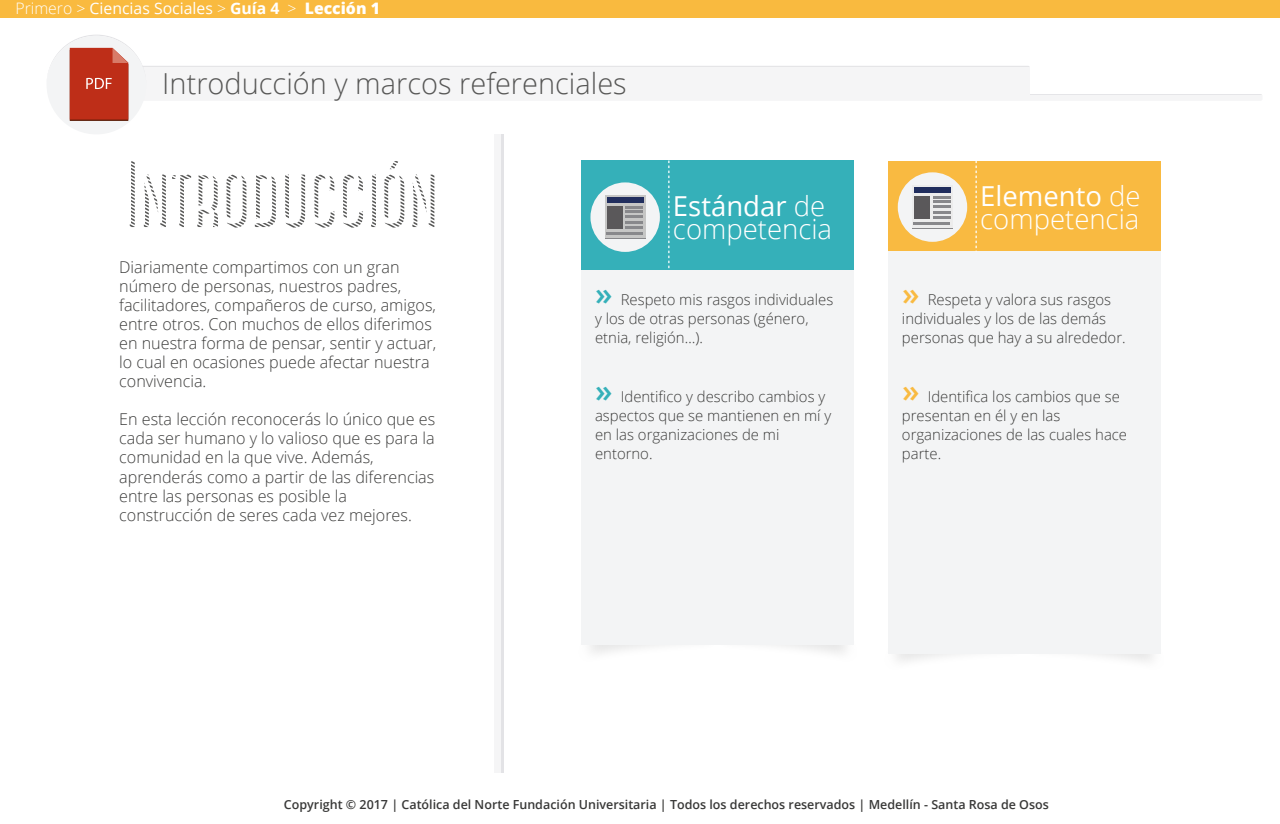
<style>
.page{position:relative;width:1280px;height:824px;background:#fff}
.page>*{position:absolute;margin:0;border:0;box-sizing:border-box;transform-origin:0 0}
.t1{font:93.75px "Canter Bold Strips";color:#575756}
.t2{font:300 29px "Open Sans";color:#575756}
.t3{font:300 27.5px/22.9px "Open Sans";color:#fff}
.t4{font:300 16.25px/19px "Open Sans";color:#3c3c3b}
.t5{font:15.75px "Open Sans";color:#fff}
.t6{font:300 15px/19.1px "Open Sans";color:#3c3c3b}
.t7{font:600 12.5px "Open Sans";color:#393938}
.s1{font-weight:300}
.s2{font-weight:700}
.s3{font-weight:800}
.s4{font-weight:400}
.s5{font-weight:600;font-size:31.5px;color:#35b0b9}
.s6{font-weight:600;font-size:31.5px;color:#f9ba41}
</style>
<div class="page">
<div style="left:0;top:0;width:1280px;height:18px;background:#f9ba3f"></div>
<div style="left:47px;top:36px;width:99px;height:98px;background:#f3f4f5;border-radius:50%"></div>
<svg style="left:47px;top:35px;width:1215px;height:86px"></svg>
<div style="left:494px;top:134px;width:7px;height:638px;background:#f5f5f6"></div>
<hr style="left:501px;top:134px;width:2px;height:638px;background:#e3e3e6">
<div style="left:581px;top:160px;width:272px;height:110px;background:#35b0b9"></div>
<div style="left:581px;top:270px;width:272px;height:375px;background:#f3f4f5"></div>
<div style="left:590px;top:182px;width:70px;height:70px;background:#f3f4f5;border-radius:50%"></div>
<div style="left:605px;top:196px;width:40px;height:43px;background:#c6c6c5"></div>
<svg style="left:605px;top:195px;width:40px;height:40px"></svg>
<div style="left:607px;top:198px;width:36px;height:5px;background:#212e5e"></div>
<div style="left:607px;top:206px;width:16px;height:23px;background:#5a585a"></div>
<hr style="left:607px;top:232px;width:36px;height:2px;background:#88888b">
<svg style="left:625px;top:206px;width:18px;height:17px"></svg>
<hr style="left:625px;top:226px;width:18px;height:3px;background:#88888b">
<svg style="left:668px;top:160px;width:1px;height:109px"></svg>
<div style="left:888px;top:160px;width:273px;height:91px;background:#f9ba41"></div>
<div style="left:888px;top:251px;width:273px;height:402px;background:#f3f4f5"></div>
<div style="left:898px;top:172px;width:69px;height:70px;background:#f3f4f5;border-radius:50%"></div>
<div style="left:912px;top:186px;width:41px;height:43px;background:#ececec"></div>
<svg style="left:913px;top:187px;width:38px;height:38px"></svg>
<div style="left:914px;top:188px;width:37px;height:5px;background:#212e5e"></div>
<div style="left:914px;top:196px;width:16px;height:22px;background:#5a585a"></div>
<hr style="left:914px;top:222px;width:36px;height:2px;background:#88888b">
<svg style="left:933px;top:196px;width:18px;height:22px"></svg>
<svg style="left:976px;top:160px;width:1px;height:91px"></svg>
<p class="t5" style="left:15px;top:-3px;width:366px"><span class="s1">Primero &gt;</span> Ciencias Sociales <span class="s1">&gt;</span> <span class="s2">Guía 4</span> <span class="s1">&gt;</span> <span class="s3">Lección 1</span></p>
<h2 class="t2" style="left:162px;top:64px;width:466px">Introducción y marcos referenciales</h2>
<h1 class="t1" style="left:121px;top:139px;width:316px">Introducción</h1>
<p class="t4" style="left:119px;top:257px;width:319px">Diariamente compartimos con un gran número de personas, nuestros padres, facilitadores, compañeros de curso, amigos, entre otros. Con muchos de ellos diferimos en nuestra forma de pensar, sentir y actuar, lo cual en ocasiones puede afectar nuestra convivencia.</p>
<p class="t4" style="left:119px;top:409px;width:318px">En esta lección reconocerás lo único que es cada ser humano y lo valioso que es para la comunidad en la que vive. Además, aprenderás como a partir de las diferencias entre las personas es posible la construcción de seres cada vez mejores.</p>
<h3 class="t3" style="left:673px;top:194px;width:161px"><span class="s4">Estándar</span> de competencia</h3>
<h3 class="t3" style="left:980px;top:183px;width:162px"><span class="s4">Elemento</span> de competencia</h3>
<p class="t6" style="left:595px;top:289px;width:240px"><span class="s5">»</span> Respeto mis rasgos individuales y los de otras personas (género, etnia, religión…).</p>
<p class="t6" style="left:595px;top:386px;width:238px"><span class="s5">»</span> Identifico y describo cambios y aspectos que se mantienen en mí y en las organizaciones de mi entorno.</p>
<p class="t6" style="left:902px;top:289px;width:225px"><span class="s6">»</span> Respeta y valora sus rasgos individuales y los de las demás personas que hay a su alrededor.</p>
<p class="t6" style="left:902px;top:386px;width:227px"><span class="s6">»</span> Identifica los cambios que se presentan en él y en las organizaciones de las cuales hace parte.</p>
<p class="t7" style="left:284px;top:796px;width:766px">Copyright © 2017 | Católica del Norte Fundación Universitaria | Todos los derechos reservados | Medellín - Santa Rosa de Osos</p>
</div>
